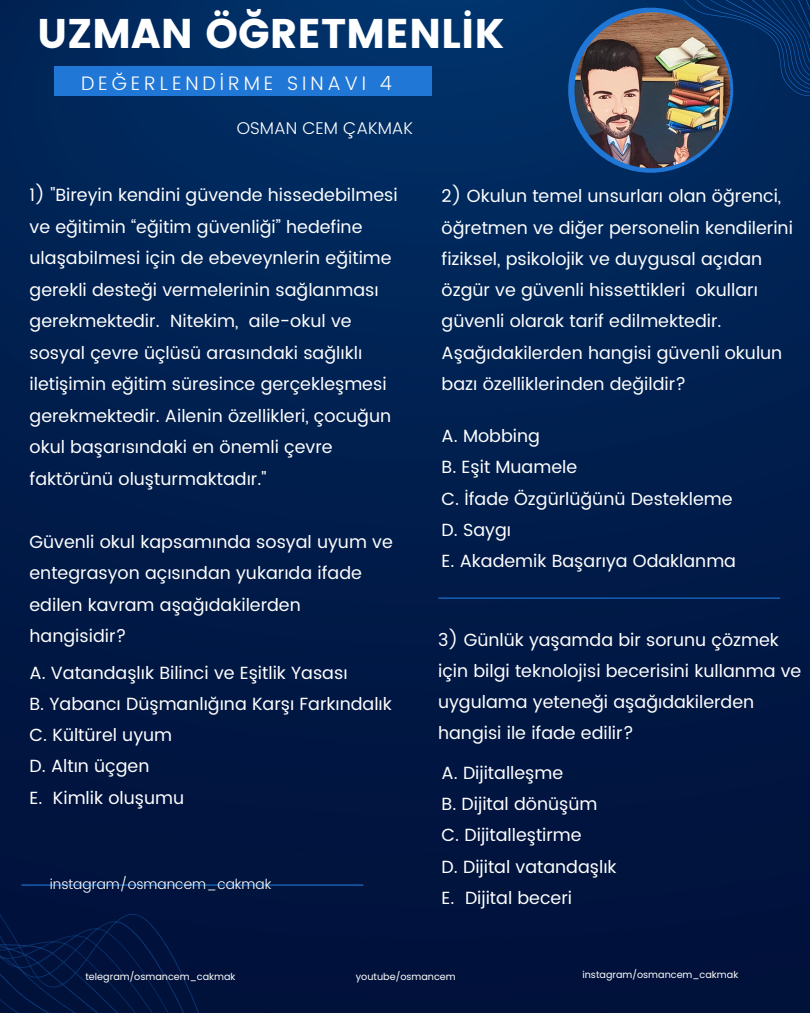
<style>
.page{position:relative;width:810px;height:1013px;background:#fff}
.page>*{position:absolute;margin:0;border:0;box-sizing:border-box;transform-origin:0 0}
.t1{font:41.4px "Poppins";color:#fff}
.t2{font:300 19.5px "Poppins";letter-spacing:.2em;color:#fff}
.t3{font:17.6px/31.3px "Poppins";color:#fff}
.t4{font:300 17px "Poppins";color:#fff}
.t5{font:300 13.9px "Poppins";color:#fff}
.t6{font:9.6px "Poppins";color:#fff}
</style>
<div class="page">
<img style="left:0;top:0;width:810px;height:1012px">
<svg style="left:485px;top:0;width:325px;height:115px;background:#012e65"></svg>
<div style="left:54px;top:67px;width:377px;height:29px;background:#2077d6"></div>
<svg style="left:568px;top:8px;width:165px;height:165px;background:#2172cc"></svg>
<img style="left:574px;top:12px;width:156px;height:156px;border-radius:50%">
<hr style="left:22px;top:884px;width:341px;height:1px;background:#2077d6">
<div style="left:0;top:692px;width:350px;height:320px;background:#00143d"></div>
<hr style="left:439px;top:597px;width:341px;height:1px;background:#2077d6">
<h1 class="t1" style="left:37px;top:9px;width:469px">UZMAN ÖĞRETMENLİK</h1>
<p class="t2" style="left:81px;top:71px;width:312px">DEĞERLENDİRME SINAVI 4</p>
<p class="t4" style="left:237px;top:119px;width:178px">OSMAN CEM ÇAKMAK</p>
<p class="t3" style="left:30px;top:179px;width:370px">1) "Bireyin kendini güvende hissedebilmesi ve eğitimin “eğitim güvenliği” hedefine ulaşabilmesi için de ebeveynlerin eğitime gerekli desteği vermelerinin sağlanması gerekmektedir. Nitekim, aile-okul ve sosyal çevre üçlüsü arasındaki sağlıklı iletişimin eğitim süresince gerçekleşmesi gerekmektedir. Ailenin özellikleri, çocuğun okul başarısındaki en önemli çevre faktörünü oluşturmaktadır."</p>
<p class="t3" style="left:30px;top:526px;width:365px">Güvenli okul kapsamında sosyal uyum ve entegrasyon açısından yukarıda ifade edilen kavram aşağıdakilerden hangisidir?</p>
<p class="t3" style="left:30px;top:656px;width:364px">A. Vatandaşlık Bilinci ve Eşitlik Yasası<br>B. Yabancı Düşmanlığına Karşı Farkındalık<br>C. Kültürel uyum<br>D. Altın üçgen<br>E. Kimlik oluşumu</p>
<p class="t5" style="left:50px;top:875px;width:223px">instagram/osmancem_cakmak</p>
<p class="t3" style="left:442px;top:181px;width:353px">2) Okulun temel unsurları olan öğrenci, öğretmen ve diğer personelin kendilerini fiziksel, psikolojik ve duygusal açıdan özgür ve güvenli hissettikleri okulları güvenli olarak tarif edilmektedir.<br>Aşağıdakilerden hangisi güvenli okulun bazı özelliklerinden değildir?</p>
<p class="t3" style="left:442px;top:420px;width:296px">A. Mobbing<br>B. Eşit Muamele<br>C. İfade Özgürlüğünü Destekleme<br>D. Saygı<br>E. Akademik Başarıya Odaklanma</p>
<p class="t3" style="left:438px;top:624px;width:365px">3) Günlük yaşamda bir sorunu çözmek için bilgi teknolojisi becerisini kullanma ve uygulama yeteneği aşağıdakilerden hangisi ile ifade edilir?</p>
<p class="t3" style="left:442px;top:757px;width:176px">A. Dijitalleşme<br>B. Dijital dönüşüm<br>C. Dijitalleştirme<br>D. Dijital vatandaşlık<br>E. Dijital beceri</p>
<p class="t6" style="left:85px;top:969px;width:152px">telegram/osmancem_cakmak</p>
<p class="t6" style="left:356px;top:969px;width:101px">youtube/osmancem</p>
<p class="t6" style="left:582px;top:968px;width:157px">instagram/osmancem_cakmak</p>
</div>
